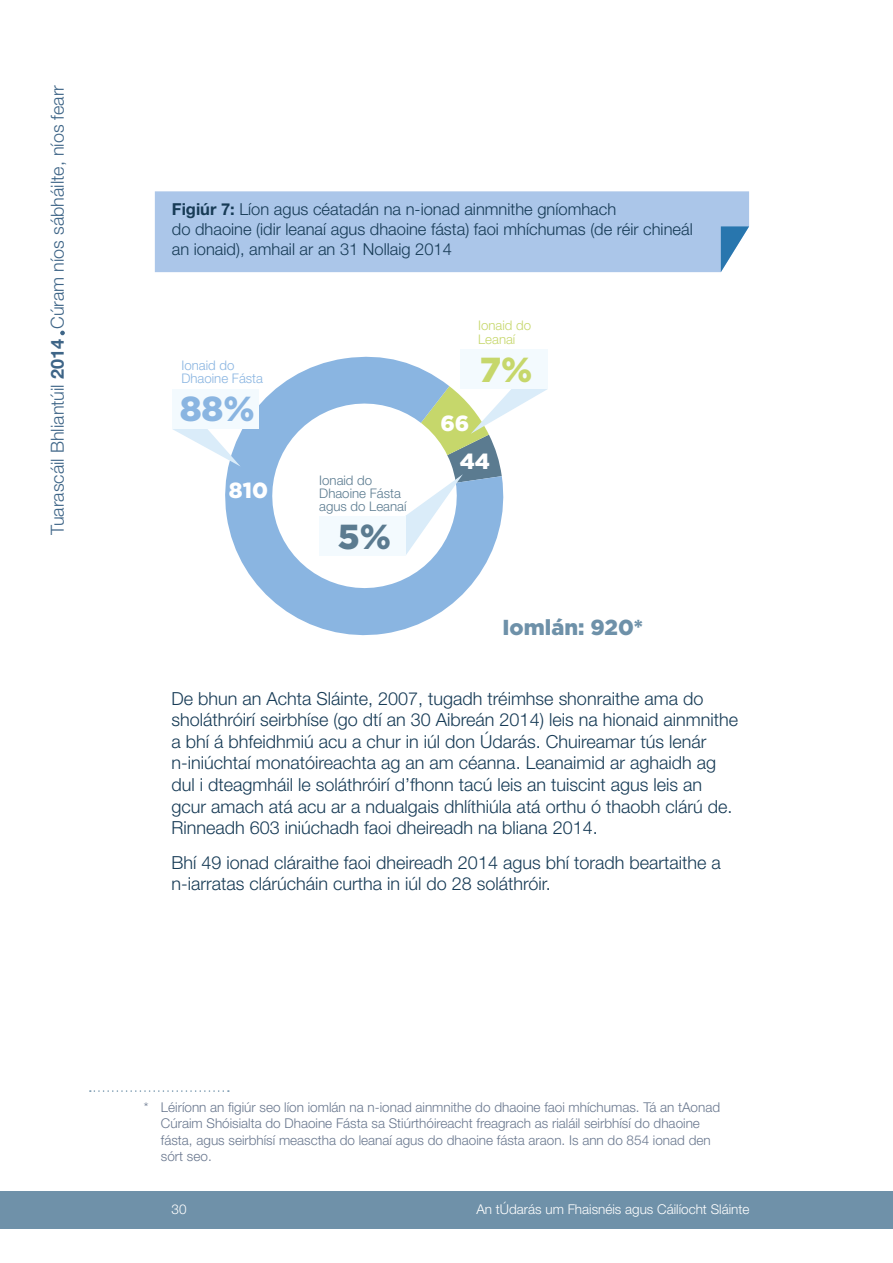
<style>
.page{position:relative;width:893px;height:1263px;background:#fff}
.page>*{position:absolute;margin:0;border:0;box-sizing:border-box;transform-origin:0 0}
.t1{font:900 34.65px "Gotham";color:#8ab5e1}
.t2{font:900 34.65px "Gotham";color:#c6d76b}
.t3{font:900 34.65px "Gotham";color:#5b7b90}
.t4{font:900 21.9px/37.8px "Gotham";color:#fff}
.t5{font:900 21.6px "Gotham";color:#6e91a9}
.t6{font:300 18px/21.6px "Helvetica Neue LT Std";color:#173b56}
.t7{font:300 18px "Helvetica Neue LT Std";color:#3e6587}
.t8{font:300 16.5px/19.8px "Helvetica Neue LT Std";color:#173b56}
.t9{font:300 13.5px/16.2px "Helvetica Neue LT Std";color:#6a788f}
.t10{font:300 13.5px "Helvetica Neue LT Std";color:#fff}
.t11{font:300 13.2px/13.2px "Helvetica Neue LT Std";color:#5b7b90}
.t12{font:300 13.2px/13.2px "Helvetica Neue LT Std";color:#8ab5e1}
.t13{font:300 13.2px/13.2px "Helvetica Neue LT Std";color:#c6d76b}
.s1{font-weight:700}
</style>
<div class="page">
<svg style="left:60px;top:331px;width:5px;height:4px"></svg>
<div style="left:155px;top:191px;width:594px;height:81px;background:#abc6e9"></div>
<svg style="left:721px;top:226px;width:28px;height:46px"></svg>
<svg style="left:225px;top:404px;width:231px;height:232px;fill:#8ab5e1"></svg>
<svg style="left:173px;top:429px;width:68px;height:38px"></svg>
<div style="left:172px;top:389px;width:87px;height:40px;background:#f3fafe"></div>
<svg style="left:260px;top:349px;width:288px;height:251px"></svg>
<div style="left:319px;top:516px;width:87px;height:40px;background:#f3fafe"></div>
<div style="left:0;top:1191px;width:893px;height:37px;background:#6f91a9"></div>
<svg style="left:90px;top:1090px;width:139px;height:2px"></svg>
<p class="t7" style="left:46px;top:534px;width:451px;rotate:-90deg">Tuarascáil Bhliantúil <span class="s1">2014</span> Cúram níos sábháilte, níos fearr</p>
<p class="t8" style="left:172px;top:199px;width:522px"><span class="s1">Figiúr 7:</span> Líon agus céatadán na n-ionad ainmnithe gníomhach<br>do dhaoine (idir leanaí agus dhaoine fásta) faoi mhíchumas (de réir chineál an ionaid), amhail ar an 31 Nollaig 2014</p>
<p class="t12" style="left:181px;top:358px;width:83px">Ionaid do<br>Dhaoine Fásta</p>
<h1 class="t1" style="left:180px;top:385px;width:76px">88%</h1>
<p class="t4" style="left:229px;top:471px;width:41px">810</p>
<p class="t11" style="left:319px;top:473px;width:89px">Ionaid do<br>Dhaoine Fásta agus do Leanaí</p>
<h1 class="t3" style="left:338px;top:513px;width:55px">5%</h1>
<p class="t13" style="left:478px;top:319px;width:54px">Ionaid do<br>Leanaí</p>
<h1 class="t2" style="left:480px;top:346px;width:54px">7%</h1>
<p class="t4" style="left:460px;top:405px;width:32px;text-indent:-20px">66<br>44</p>
<p class="t5" style="left:502px;top:612px;width:142px">Iomlán: 920*</p>
<p class="t6" style="left:171px;top:687px;width:568px">De bhun an Achta Sláinte, 2007, tugadh tréimhse shonraithe ama do sholáthróirí seirbhíse (go dtí an 30 Aibreán 2014) leis na hionaid ainmnithe a bhí á bhfeidhmiú acu a chur in iúl don Údarás. Chuireamar tús lenár n-iniúchtaí monatóireachta ag an am céanna. Leanaimid ar aghaidh ag dul i dteagmháil le soláthróirí d’fhonn tacú leis an tuiscint agus leis an gcur amach atá acu ar a ndualgais dhlíthiúla atá orthu ó thaobh clárú de.<br>Rinneadh 603 iniúchadh faoi dheireadh na bliana 2014.</p>
<p class="t6" style="left:171px;top:851px;width:551px">Bhí 49 ionad cláraithe faoi dheireadh 2014 agus bhí toradh beartaithe a n-iarratas clárúcháin curtha in iúl do 28 soláthróir.</p>
<p class="t9" style="left:161px;top:1099px;width:561px;text-indent:-17px">* Léiríonn an figiúr seo líon iomlán na n-ionad ainmnithe do dhaoine faoi mhíchumas. Tá an tAonad Cúraim Shóisialta do Dhaoine Fásta sa Stiúrthóireacht freagrach as rialáil seirbhísí do dhaoine fásta, agus seirbhísí measctha do leanaí agus do dhaoine fásta araon. Is ann do 854 ionad den sórt seo.</p>
<p class="t10" style="left:171px;top:1201px;width:17px">30</p>
<p class="t10" style="left:476px;top:1201px;width:275px">An tÚdarás um Fhaisnéis agus Cáilíocht Sláinte</p>
</div>
